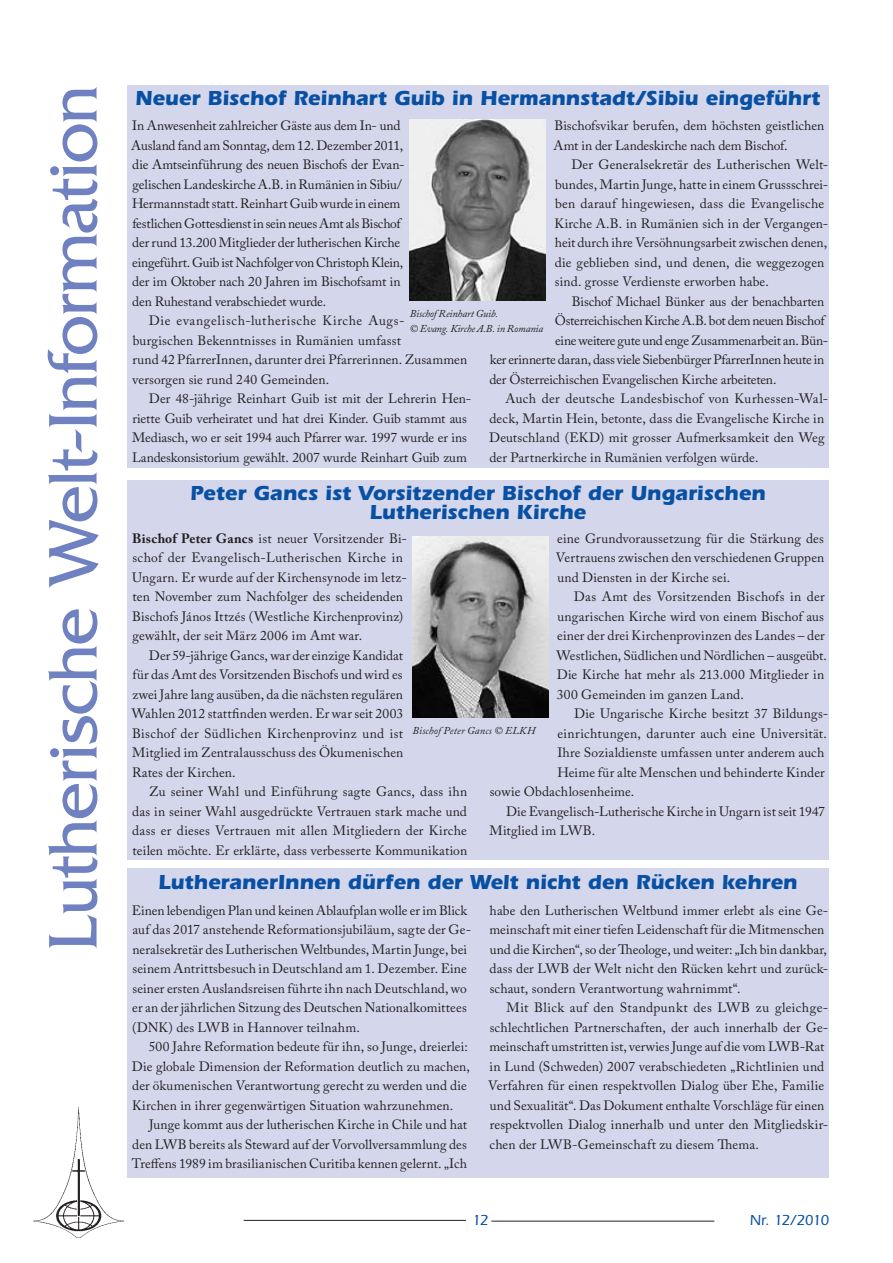
<style>
.page{position:relative;width:893px;height:1263px;background:#fff}
.page>*{position:absolute;margin:0;border:0;box-sizing:border-box;transform-origin:0 0}
.t1{font:72px "Friz Quadrata";letter-spacing:-.02em;color:#6f81c0}
.t2{font:700 21px/19.5px "Itc Eras";color:#0850a3;text-align:center}
.t3{font:500 15px "Itc Eras";letter-spacing:-.07em;color:#0850a3}
.t4{font:13.5px/19.5px "Adobe Caslon Pro";letter-spacing:.005em;color:#231f20}
.t5{font:13.5px "Adobe Caslon Pro";letter-spacing:.025em;color:#231f20}
.t6{font:13.5px "Adobe Caslon Pro";letter-spacing:-.015em;color:#231f20}
.t7{font:13.5px "Adobe Caslon Pro";letter-spacing:-.025em;color:#231f20}
.t8{font:13.5px "Adobe Caslon Pro";letter-spacing:-.02em;color:#231f20}
.t9{font:italic 10.5px/15px "Adobe Caslon Pro";letter-spacing:-.01em;color:#231f20}
.t10{font:italic 10.5px "Adobe Caslon Pro";letter-spacing:.015em;color:#231f20}
.s1{font-weight:700}
</style>
<div class="page">
<hr style="left:491px;top:1221px;width:223px;height:1px;background:#231f20">
<hr style="left:244px;top:1220px;width:222px;height:1px;background:#231f20">
<img style="left:33px;top:1096px;width:95px;height:142px">
<div style="left:128px;top:85px;width:701px;height:383px;background:#d4d7ec"></div>
<img style="left:410px;top:119px;width:136px;height:181px">
<div style="left:128px;top:480px;width:701px;height:379px;background:#d4d7ec"></div>
<img style="left:412px;top:536px;width:136px;height:182px">
<div style="left:128px;top:868px;width:701px;height:310px;background:#d4d7ec"></div>
<h1 class="t1" style="left:33px;top:951px;width:868px;rotate:-90deg">Lutherische Welt-Information</h1>
<h2 class="t2" style="left:135px;top:88px;width:687px">Neuer Bischof Reinhart Guib in Hermannstadt/Sibiu eingeführt</h2>
<p class="t4" style="left:131px;top:116px;width:275px">In Anwesenheit zahlreicher Gäste aus dem In- und Ausland fand am Sonntag, dem 12. Dezember 2011, die Amtseinführung des neuen Bischofs der Evan&shy;gelischen Landeskirche A.B. in Rumänien in Sibiu/ Hermannstadt statt. Reinhart Guib wurde in einem festlichen Gottesdienst in sein neues Amt als Bischof der rund 13.200 Mitglieder der lutherischen Kirche eingeführt. Guib ist Nachfolger von Christoph Klein, der im Oktober nach 20 Jahren im Bischofsamt in den Ruhestand verabschiedet wurde.</p>
<p class="t4" style="left:132px;top:311px;width:336px;text-indent:17px">Die evangelisch-lutherische Kirche Augs&shy;burgischen Bekenntnisses in Rumänien umfasst<br>rund 42 PfarrerInnen, darunter drei Pfarrerinnen. Zusammen versorgen sie rund 240 Gemeinden.</p>
<p class="t4" style="left:132px;top:389px;width:341px;text-indent:17px">Der 48-jährige Reinhart Guib ist mit der Lehrerin Hen&shy;riette Guib verheiratet und hat drei Kinder. Guib stammt aus Mediasch, wo er seit 1994 auch Pfarrer war. 1997 wurde er ins Landeskonsistorium gewählt. 2007 wurde Reinhart Guib zum</p>
<p class="t4" style="left:554px;top:116px;width:272px">Bischofsvikar berufen, dem höchsten geistlichen<br>Amt in der Landeskirche nach dem Bischof.</p>
<p class="t4" style="left:554px;top:155px;width:275px;text-indent:17px">Der Generalsekretär des Lutherischen Welt&shy;bundes, Martin Junge, hatte in einem Grussschrei&shy;ben darauf hingewiesen, dass die Evangelische Kirche A.B. in Rumänien sich in der Vergangen&shy;heit durch ihre Versöhnungsarbeit zwischen denen, die geblieben sind, und denen, die weggezogen sind. grosse Verdienste erworben habe.</p>
<p class="t4" style="left:572px;top:291px;width:254px">Bischof Michael Bünker aus der benachbarten</p>
<p class="t7" style="left:555px;top:313px;width:271px">Österreichischen Kirche A.B. bot dem neuen Bischof</p>
<p class="t8" style="left:555px;top:332px;width:275px">eine weitere gute und enge Zusammenarbeit an. Bün-</p>
<p class="t6" style="left:490px;top:352px;width:336px">ker erinnerte daran, dass viele Siebenbürger PfarrerInnen heute in</p>
<p class="t4" style="left:489px;top:369px;width:288px">der Österreichischen Evangelischen Kirche arbeiteten.</p>
<p class="t5" style="left:505px;top:391px;width:324px">Auch der deutsche Landesbischof von Kurhessen-Wal-</p>
<p class="t4" style="left:489px;top:408px;width:336px">deck, Martin Hein, betonte, dass die Evangelische Kirche in</p>
<p class="t4" style="left:489px;top:428px;width:337px">Deutschland (EKD) mit grosser Aufmerksamkeit den Weg</p>
<p class="t4" style="left:489px;top:447px;width:271px">der Partnerkirche in Rumänien verfolgen würde.</p>
<p class="t9" style="left:410px;top:306px;width:135px">Bischof Reinhart Guib.<br>© Evang. Kirche A.B. in Romania</p>
<h2 class="t2" style="left:190px;top:483px;width:577px">Peter Gancs ist Vorsitzender Bischof der Ungarischen<br>Lutherischen Kirche</h2>
<p class="t4" style="left:132px;top:528px;width:276px"><span class="s1">Bischof Peter Gancs</span> ist neuer Vorsitzender Bi&shy;schof der Evangelisch-Lutherischen Kirche in Ungarn. Er wurde auf der Kirchensynode im letz&shy;ten November zum Nachfolger des scheidenden Bischofs János Ittzés (Westliche Kirchenprovinz) gewählt, der seit März 2006 im Amt war.</p>
<p class="t4" style="left:132px;top:645px;width:273px;text-align:justify;text-indent:17px">Der 59-jährige Gancs, war der einzige Kandidat für das Amt des Vorsitzenden Bischofs und wird es zwei Jahre lang ausüben, da die nächsten regulären Wahlen 2012 stattfinden werden. Er war seit 2003<br>Bischof der Südlichen Kirchenprovinz und ist Mitglied im Zentralausschuss des Ökumenischen Rates der Kirchen.</p>
<p class="t4" style="left:132px;top:782px;width:336px;text-align:justify;text-indent:17px">Zu seiner Wahl und Einführung sagte Gancs, dass ihn das in seiner Wahl ausgedrückte Vertrauen stark mache und dass er dieses Vertrauen mit allen Mitgliedern der Kirche teilen möchte. Er erklärte, dass verbesserte Kommunikation</p>
<p class="t4" style="left:556px;top:528px;width:270px;text-align:justify">eine Grundvoraussetzung für die Stärkung des Vertrauens zwischen den verschiedenen Gruppen und Diensten in der Kirche sei.</p>
<p class="t4" style="left:557px;top:587px;width:272px;text-indent:17px">Das Amt des Vorsitzenden Bischofs in der ungarischen Kirche wird von einem Bischof aus einer der drei Kirchenprovinzen des Landes – der Westlichen, Südlichen und Nördlichen – ausgeübt.<br>Die Kirche hat mehr als 213.000 Mitglieder in 300 Gemeinden im ganzen Land.</p>
<p class="t4" style="left:574px;top:704px;width:256px">Die Ungarische Kirche besitzt 37 Bildungs-</p>
<p class="t5" style="left:557px;top:725px;width:271px">einrichtungen, darunter auch eine Universität.</p>
<p class="t4" style="left:557px;top:743px;width:268px">Ihre Sozialdienste umfassen unter anderem auch</p>
<p class="t4" style="left:557px;top:762px;width:269px">Heime für alte Menschen und behinderte Kinder</p>
<p class="t4" style="left:490px;top:782px;width:146px">sowie Obdachlosenheime.</p>
<p class="t4" style="left:506px;top:801px;width:320px">Die Evangelisch-Lutherische Kirche in Ungarn ist seit 1947</p>
<p class="t4" style="left:489px;top:821px;width:107px">Mitglied im LWB.</p>
<p class="t10" style="left:412px;top:724px;width:124px">Bischof Peter Gancs © ELKH</p>
<h2 class="t2" style="left:158px;top:872px;width:641px">LutheranerInnen dürfen der Welt nicht den Rücken kehren</h2>
<p class="t4" style="left:132px;top:900px;width:341px">Einen lebendigen Plan und keinen Ablaufplan wolle er im Blick auf das 2017 anstehende Reformationsjubiläum, sagte der Ge&shy;neralsekretär des Lutherischen Weltbundes, Martin Junge, bei seinem Antrittsbesuch in Deutschland am 1. Dezember. Eine seiner ersten Auslandsreisen führte ihn nach Deutschland, wo er an der jährlichen Sitzung des Deutschen Nationalkomittees (DNK) des LWB in Hannover teilnahm.</p>
<p class="t4" style="left:132px;top:1037px;width:339px;text-indent:17px">500 Jahre Reformation bedeute für ihn, so Junge, dreierlei:<br>Die globale Dimension der Reformation deutlich zu machen, der ökumenischen Verantwortung gerecht zu werden und die Kirchen in ihrer gegenwärtigen Situation wahrzunehmen.</p>
<p class="t4" style="left:132px;top:1115px;width:337px;text-align:justify;text-indent:17px">Junge kommt aus der lutherischen Kirche in Chile und hat den LWB bereits als Steward auf der Vorvollversammlung des Treffens 1989 im brasilianischen Curitiba kennen gelernt. „Ich</p>
<p class="t4" style="left:489px;top:900px;width:340px">habe den Lutherischen Weltbund immer erlebt als eine Ge&shy;meinschaft mit einer tiefen Leidenschaft für die Mitmenschen und die Kirchen“, so der Theologe, und weiter: „Ich bin dankbar, dass der LWB der Welt nicht den Rücken kehrt und zurück&shy;schaut, sondern Verantwortung wahrnimmt“.</p>
<p class="t4" style="left:488px;top:998px;width:342px;text-indent:18px">Mit Blick auf den Standpunkt des LWB zu gleichge&shy;schlechtlichen Partnerschaften, der auch innerhalb der Ge&shy;meinschaft umstritten ist, verwies Junge auf die vom LWB-Rat in Lund (Schweden) 2007 verabschiedeten „Richtlinien und Verfahren für einen respektvollen Dialog über Ehe, Familie und Sexualität“. Das Dokument enthalte Vorschläge für einen respektvollen Dialog innerhalb und unter den Mitgliedskir&shy;chen der LWB-Gemeinschaft zu diesem Thema.</p>
<p class="t3" style="left:472px;top:1212px;width:18px">12</p>
<p class="t3" style="left:750px;top:1212px;width:81px">Nr. 12/2010</p>
</div>
